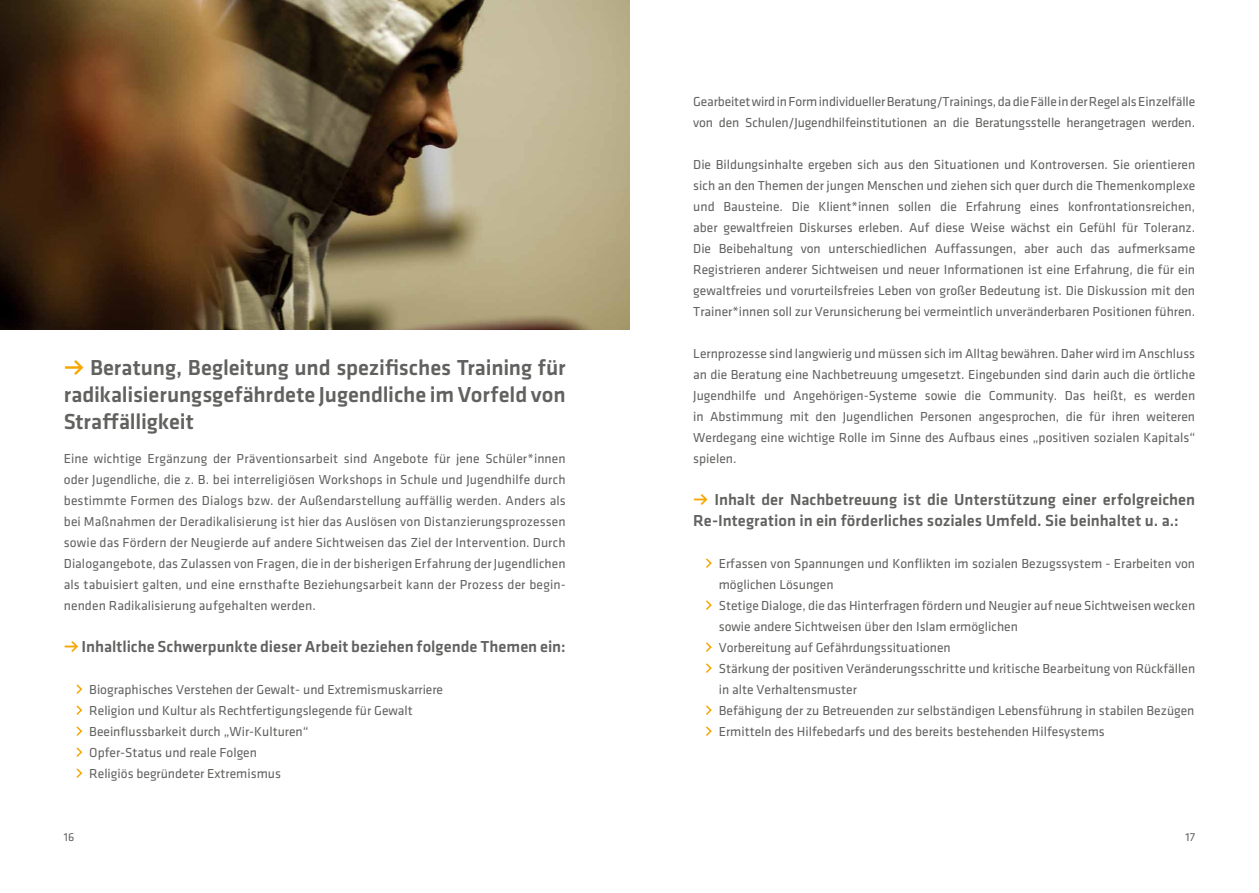
<style>
.page{position:relative;width:1259px;height:893px;background:#fff}
.page>*{position:absolute;margin:0;border:0;box-sizing:border-box;transform-origin:0 0}
.t1{font:500 22.5px/27px "Klavika";letter-spacing:-.005em;color:#616160;text-align:justify}
.t2{font:500 16.5px/21px "Klavika";color:#616160}
.t3{font:13.5px/21px "Klavika";color:#616160;text-align:justify}
.t4{font:12px "Klavika";color:#616160}
.s1{font-weight:700;color:#f7a600}
</style>
<div class="page">
<svg style="left:76px;top:684px;width:7px;height:10px"></svg>
<svg style="left:76px;top:705px;width:7px;height:10px"></svg>
<svg style="left:76px;top:726px;width:7px;height:10px"></svg>
<svg style="left:76px;top:747px;width:7px;height:10px"></svg>
<svg style="left:76px;top:768px;width:7px;height:10px"></svg>
<svg style="left:706px;top:558px;width:6px;height:10px"></svg>
<svg style="left:706px;top:600px;width:6px;height:10px"></svg>
<svg style="left:706px;top:642px;width:6px;height:10px"></svg>
<svg style="left:706px;top:663px;width:6px;height:10px"></svg>
<svg style="left:706px;top:705px;width:6px;height:10px"></svg>
<svg style="left:706px;top:726px;width:6px;height:10px"></svg>
<img style="left:0;top:0;width:629px;height:330px">
<h1 class="t1" style="left:64px;top:354px;width:503px"><span class="s1">•</span> Beratung, Begleitung und spezifisches Training für radikalisierungsgefährdete Jugendliche im Vorfeld von Straffälligkeit</h1>
<p class="t3" style="left:64px;top:448px;width:503px">Eine wichtige Ergänzung der Präventionsarbeit sind Angebote für jene Schüler*innen oder Jugendliche, die z. B. bei interreligiösen Workshops in Schule und Jugendhilfe durch bestimmte Formen des Dialogs bzw. der Außendarstellung auffällig werden. Anders als bei Maßnahmen der Deradikalisierung ist hier das Auslösen von Distanzierungsprozessen sowie das Fördern der Neugierde auf andere Sichtweisen das Ziel der Intervention. Durch Dialogangebote, das Zulassen von Fragen, die in der bisherigen Erfahrung der Jugendlichen als tabuisiert galten, und eine ernsthafte Beziehungsarbeit kann der Prozess der begin&shy;nenden Radikalisierung aufgehalten werden.</p>
<p class="t2" style="left:64px;top:636px;width:503px"><span class="s1">•</span> Inhaltliche Schwerpunkte dieser Arbeit beziehen folgende Themen ein:</p>
<p class="t3" style="left:89px;top:679px;width:355px;text-align:left">Biographisches Verstehen der Gewalt- und Extremismuskarriere Religion und Kultur als Rechtfertigungslegende für Gewalt Beeinflussbarkeit durch „Wir-Kulturen“<br>Opfer-Status und reale Folgen<br>Religiös begründeter Extremismus</p>
<p class="t3" style="left:693px;top:91px;width:503px">Gearbeitet wird in Form individueller Beratung/Trainings, da die Fälle in der Regel als Einzelfälle von den Schulen/Jugendhilfeinstitutionen an die Beratungsstelle herangetragen werden.</p>
<p class="t3" style="left:693px;top:154px;width:503px">Die Bildungsinhalte ergeben sich aus den Situationen und Kontroversen. Sie orientieren sich an den Themen der jungen Menschen und ziehen sich quer durch die Themenkomplexe und Bausteine. Die Klient*innen sollen die Erfahrung eines konfrontationsreichen, aber gewaltfreien Diskurses erleben. Auf diese Weise wächst ein Gefühl für Toleranz.<br>Die Beibehaltung von unterschiedlichen Auffassungen, aber auch das aufmerksame Registrieren anderer Sichtweisen und neuer Informationen ist eine Erfahrung, die für ein gewaltfreies und vorurteilsfreies Leben von großer Bedeutung ist. Die Diskussion mit den Trainer*innen soll zur Verunsicherung bei vermeintlich unveränderbaren Positionen führen.</p>
<p class="t3" style="left:693px;top:343px;width:503px">Lernprozesse sind langwierig und müssen sich im Alltag bewähren. Daher wird im Anschluss an die Beratung eine Nachbetreuung umgesetzt. Eingebunden sind darin auch die örtliche Jugendhilfe und Angehörigen-Systeme sowie die Community. Das heißt, es werden in Abstimmung mit den Jugendlichen Personen angesprochen, die für ihren weiteren Werdegang eine wichtige Rolle im Sinne des Aufbaus eines „positiven sozialen Kapitals“ spielen.</p>
<p class="t2" style="left:693px;top:489px;width:503px"><span class="s1">•</span> Inhalt der Nachbetreuung ist die Unterstützung einer erfolgreichen<br>Re-Integration in ein förderliches soziales Umfeld. Sie beinhaltet u. a.:</p>
<p class="t3" style="left:719px;top:553px;width:478px;text-align:left">Erfassen von Spannungen und Konflikten im sozialen Bezugssystem - Erarbeiten von möglichen Lösungen<br>Stetige Dialoge, die das Hinterfragen fördern und Neugier auf neue Sichtweisen wecken sowie andere Sichtweisen über den Islam ermöglichen<br>Vorbereitung auf Gefährdungssituationen<br>Stärkung der positiven Veränderungsschritte und kritische Bearbeitung von Rückfällen in alte Verhaltensmuster<br>Befähigung der zu Betreuenden zur selbständigen Lebensführung in stabilen Bezügen Ermitteln des Hilfebedarfs und des bereits bestehenden Hilfesystems</p>
<p class="t4" style="left:64px;top:830px;width:12px">16</p>
<p class="t4" style="left:1185px;top:830px;width:11px">17</p>
</div>
